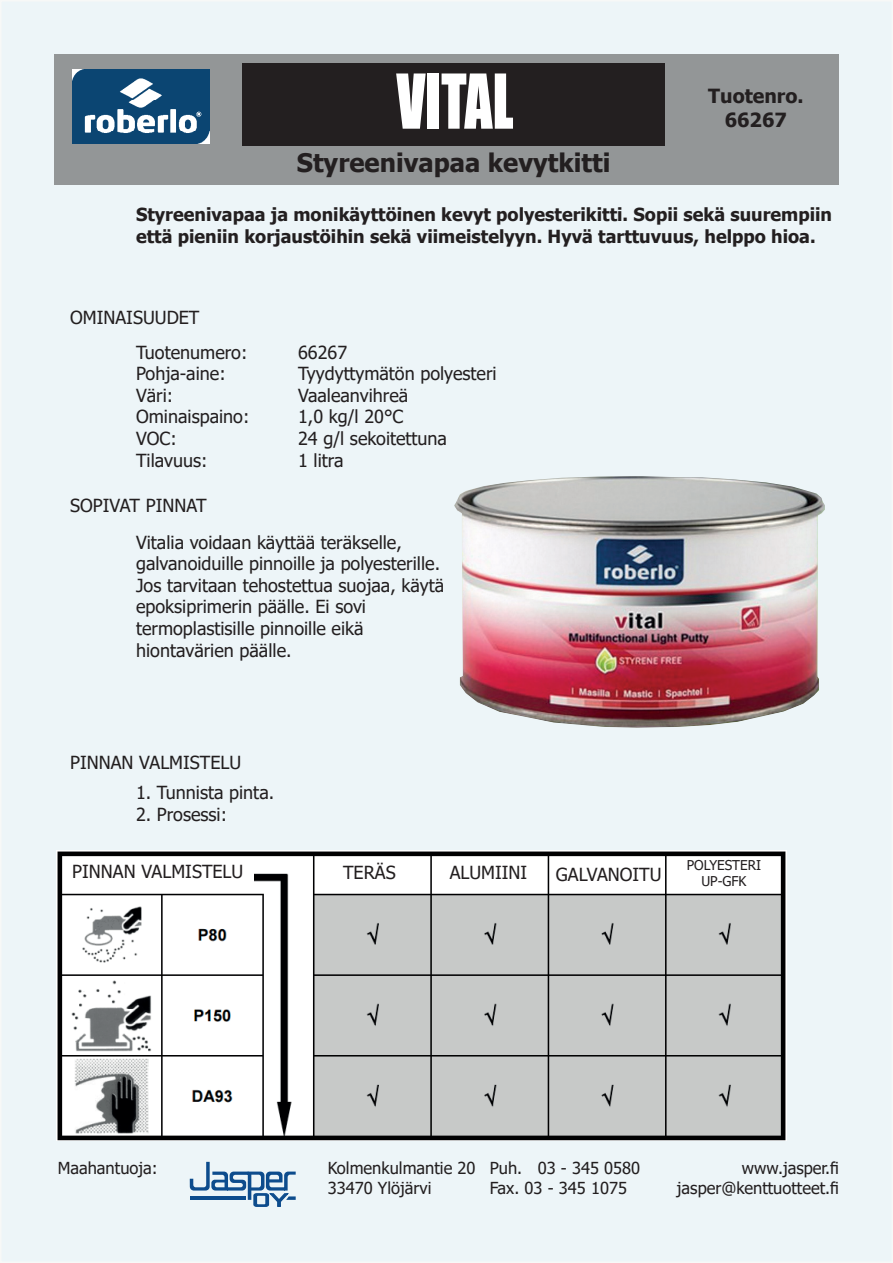
<style>
.page{position:relative;width:893px;height:1263px;background:#fff}
.page>*{position:absolute;margin:0;border:0;box-sizing:border-box;transform-origin:0 0}
.t1{font:69.75px "Impact";color:#fff;scale:.79 1}
.t2{font:700 25.5px "Tahoma";color:#231f20}
.t3{font:700 19.5px/23.4px "Tahoma";color:#231f20;text-align:center}
.t4{font:18px/21.6px "Tahoma";color:#231f20}
.t5{font:700 18px/21.6px "Tahoma";color:#231f20}
.t6{font:16.5px "Tahoma";color:#231f20}
.t7{font:13.5px "Tahoma";color:#231f20}
</style>
<div class="page">
<div style="left:1px;top:1px;width:891px;height:1261px;background:#edf5f8"></div>
<img style="left:57px;top:850px;width:730px;height:291px">
<div style="left:54px;top:54px;width:785px;height:131px;background:#939697"></div>
<img style="left:72px;top:69px;width:137px;height:74px">
<div style="left:242px;top:64px;width:423px;height:82px;background:#231f20"></div>
<div style="left:72px;top:864px;width:182px;height:20px;background:#fff"></div>
<div style="left:327px;top:865px;width:84px;height:20px;background:#fff"></div>
<div style="left:446px;top:865px;width:84px;height:20px;background:#fff"></div>
<div style="left:676px;top:860px;width:96px;height:30px;background:#fff"></div>
<div style="left:554px;top:867px;width:109px;height:21px;background:#fff"></div>
<img style="left:454px;top:476px;width:371px;height:252px">
<svg style="left:190px;top:1162px;width:106px;height:45px"></svg>
<h1 class="t1" style="left:396px;top:47px;width:150px">VITAL</h1>
<h2 class="t2" style="left:297px;top:145px;width:315px">Styreenivapaa kevytkitti</h2>
<p class="t3" style="left:708px;top:85px;width:97px">Tuotenro.<br>66267</p>
<p class="t5" style="left:136px;top:204px;width:697px">Styreenivapaa ja monikäyttöinen kevyt polyesterikitti. Sopii sekä suurempiin että pieniin korjaustöihin sekä viimeistelyyn. Hyvä tarttuvuus, helppo hioa.</p>
<p class="t4" style="left:70px;top:308px;width:131px">OMINAISUUDET</p>
<p class="t4" style="left:136px;top:342px;width:113px">Tuotenumero:</p>
<p class="t4" style="left:298px;top:342px;width:51px">66267</p>
<p class="t4" style="left:136px;top:364px;width:91px">Pohja-aine:</p>
<p class="t4" style="left:298px;top:364px;width:200px">Tyydyttymätön polyesteri</p>
<p class="t4" style="left:136px;top:385px;width:39px">Väri:</p>
<p class="t4" style="left:298px;top:385px;width:112px">Vaaleanvihreä</p>
<p class="t4" style="left:136px;top:407px;width:115px">Ominaispaino:</p>
<p class="t4" style="left:298px;top:407px;width:107px">1,0 kg/l 20°C</p>
<p class="t4" style="left:136px;top:429px;width:42px">VOC:</p>
<p class="t4" style="left:298px;top:429px;width:151px">24 g/l sekoitettuna</p>
<p class="t4" style="left:136px;top:450px;width:73px">Tilavuus:</p>
<p class="t4" style="left:298px;top:450px;width:47px">1 litra</p>
<p class="t4" style="left:136px;top:488px;width:267px;line-height:36.9px;text-indent:-66px">SOPIVAT PINNAT<br>Vitalia voidaan käyttää teräkselle,</p>
<p class="t4" style="left:136px;top:554px;width:310px">galvanoiduille pinnoille ja polyesterille.<br>Jos tarvitaan tehostettua suojaa, käytä epoksiprimerin päälle. Ei sovi termoplastisille pinnoille eikä hiontavärien päälle.</p>
<p class="t4" style="left:70px;top:752px;width:173px">PINNAN VALMISTELU</p>
<p class="t4" style="left:136px;top:783px;width:140px">1. Tunnista pinta.</p>
<p class="t4" style="left:136px;top:805px;width:93px">2. Prosessi:</p>
<p class="t4" style="left:72px;top:862px;width:173px">PINNAN VALMISTELU</p>
<p class="t4" style="left:343px;top:863px;width:54px">TERÄS</p>
<p class="t4" style="left:450px;top:863px;width:79px">ALUMIINI</p>
<p class="t7" style="left:687px;top:856px;width:76px">POLYESTERI</p>
<p class="t4" style="left:556px;top:865px;width:107px">GALVANOITU</p>
<p class="t7" style="left:701px;top:872px;width:47px">UP-GFK</p>
<p class="t6" style="left:58px;top:1157px;width:101px">Maahantuoja:</p>
<p class="t6" style="left:328px;top:1157px;width:314px">Kolmenkulmantie 20 Puh. 03 - 345 0580</p>
<p class="t6" style="left:742px;top:1157px;width:99px">www.jasper.fi</p>
<p class="t6" style="left:328px;top:1177px;width:105px">33470 Ylöjärvi</p>
<p class="t6" style="left:490px;top:1177px;width:139px">Fax. 03 - 345 1075</p>
<p class="t6" style="left:677px;top:1177px;width:164px">jasper@kenttuotteet.fi</p>
</div>
